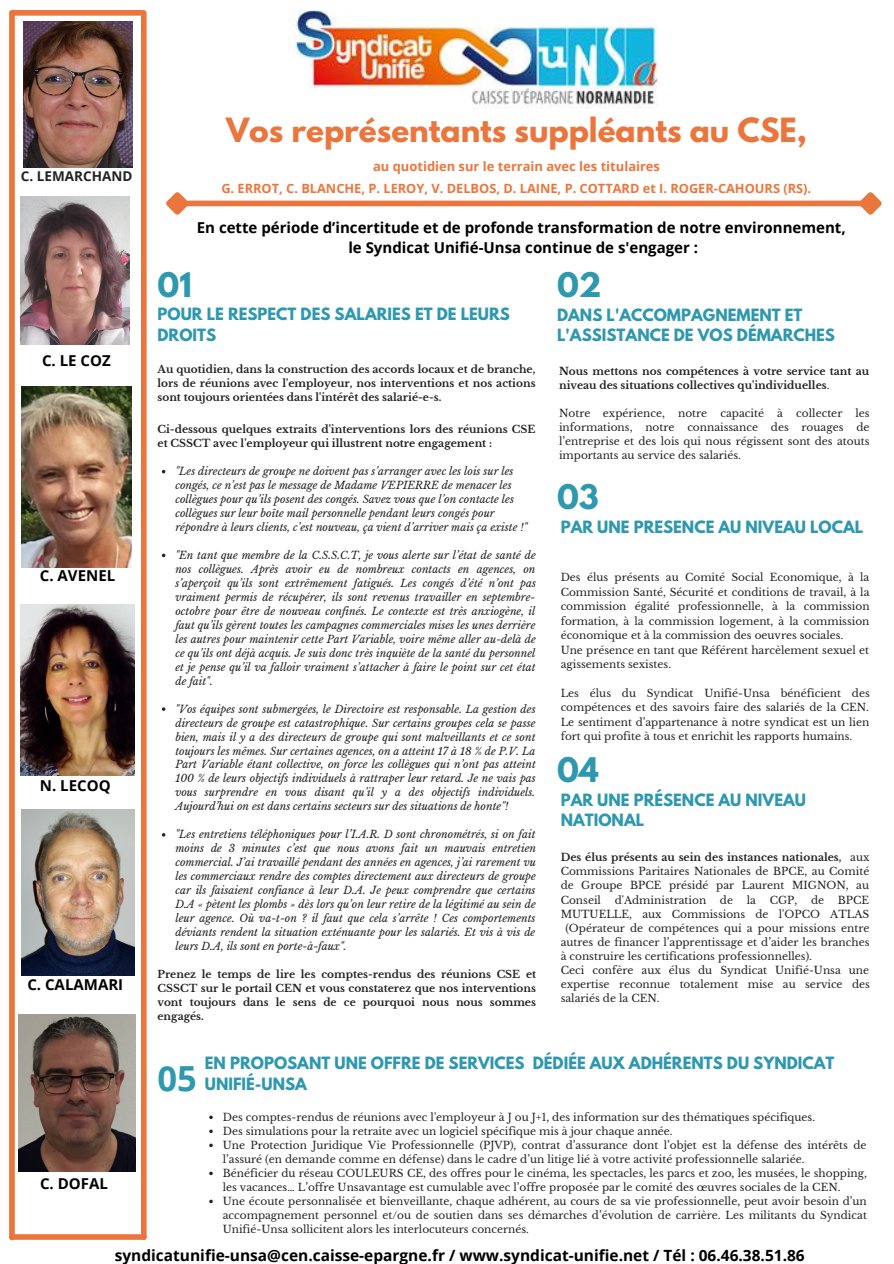
<style>
.page{position:relative;width:894px;height:1264px;background:#fff}
.page>*{position:absolute;margin:0;border:0;box-sizing:border-box;transform-origin:0 0}
.t1{font:700 34.5px "Open Sans";color:#2e98af}
.t2{font:700 30px "League Spartan";color:#2e98af}
.t3{font:700 29.55px "League Spartan";color:#eb763d}
.t4{font:700 15.45px "Open Sans";color:#000}
.t5{font:700 15px/20.2px "League Spartan";color:#2e98af}
.t6{font:700 15px "Open Sans";color:#000}
.t7{font:700 13.5px "Open Sans";color:#222}
.t8{font:700 12.9px "Open Sans";color:#eb763d}
.t9{font:700 12.75px "Open Sans";color:#eb763d}
.t10{font:10.5px/14px "Libre Baskerville";color:#222;text-align:justify}
.t11{font:italic 10.5px/14px "Libre Baskerville";color:#222;text-align:justify}
.t12{font:700 10.5px/14px "Libre Baskerville";color:#222;text-align:justify}
.s1{font-weight:400}
.s2{font-weight:700}
</style>
<div class="page">
<img style="left:288px;top:10px;width:370px;height:98px">
<svg style="left:162px;top:707px;width:3px;height:4px"></svg>
<div style="left:186px;top:201px;width:675px;height:5px;background:#eb763d"></div>
<svg style="left:166px;top:192px;width:28px;height:23px"></svg>
<svg style="left:853px;top:192px;width:29px;height:23px"></svg>
<div style="left:9px;top:13px;width:6px;height:1224px;background:#eb763d"></div>
<div style="left:141px;top:13px;width:6px;height:1224px;background:#eb763d"></div>
<div style="left:12px;top:1234px;width:132px;height:5px;background:#eb763d"></div>
<div style="left:12px;top:10px;width:129px;height:6px;background:#eb763d"></div>
<img style="left:23px;top:21px;width:109px;height:147px">
<img style="left:20px;top:197px;width:110px;height:147px">
<img style="left:22px;top:386px;width:109px;height:181px">
<img style="left:20px;top:604px;width:114px;height:172px">
<img style="left:22px;top:810px;width:112px;height:165px">
<img style="left:19px;top:1014px;width:117px;height:157px">
<svg style="left:209px;top:1115px;width:4px;height:4px"></svg>
<svg style="left:209px;top:1129px;width:4px;height:4px"></svg>
<svg style="left:209px;top:1143px;width:4px;height:4px"></svg>
<svg style="left:209px;top:1171px;width:4px;height:4px"></svg>
<svg style="left:209px;top:1199px;width:4px;height:4px"></svg>
<p class="t7" style="left:21px;top:166px;width:113px">C. LEMARCHAND</p>
<p class="t6" style="left:42px;top:350px;width:70px">C. LE COZ</p>
<p class="t6" style="left:40px;top:565px;width:77px">C. AVENEL</p>
<p class="t6" style="left:40px;top:774px;width:72px">N. LECOQ</p>
<p class="t6" style="left:27px;top:973px;width:97px">C. CALAMARI</p>
<p class="t6" style="left:40px;top:1173px;width:69px">C. DOFAL</p>
<p class="t3" style="left:226px;top:115px;width:582px">Vos représentants suppléants au CSE,</p>
<p class="t8" style="left:373px;top:157px;width:288px">au quotidien sur le terrain avec les titulaires</p>
<p class="t9" style="left:221px;top:179px;width:591px">G. ERROT, C. BLANCHE, P. LEROY, V. DELBOS, D. LAINE, P. COTTARD et I. ROGER-CAHOURS (RS).</p>
<p class="t6" style="left:197px;top:217px;width:650px">En cette période d’incertitude et de profonde transformation de notre environnement,</p>
<p class="t6" style="left:348px;top:237px;width:351px">le Syndicat Unifié-Unsa continue de s'engager :</p>
<p class="t2" style="left:157px;top:270px;width:36px">01</p>
<p class="t5" style="left:157px;top:306px;width:354px">POUR LE RESPECT DES SALARIES ET DE LEURS<br>DROITS</p>
<p class="t12" style="left:157px;top:362px;width:379px">Au quotidien, dans la construction des accords locaux et de branche, lors de réunions avec l'employeur, nos interventions et nos actions sont toujours orientées dans l'intérêt des salarié-e-s.</p>
<p class="t12" style="left:157px;top:422px;width:379px">Ci-dessous quelques extraits d'interventions lors des réunions CSE et CSSCT avec l'employeur qui illustrent notre engagement :</p>
<p class="t11" style="left:175px;top:464px;width:353px;text-align:left">"Les directeurs de groupe ne doivent pas s’arranger avec les lois sur les congés, ce n’est pas le message de Madame VEPIERRE de menacer les collègues pour qu’ils posent des congés. Savez vous que l’on contacte les collègues sur leur boîte mail personnelle pendant leurs congés pour répondre à leurs clients, c’est nouveau, ça vient d’arriver mais ça existe !"</p>
<p class="t11" style="left:175px;top:548px;width:362px">"En tant que membre de la C.S.S.C.T, je vous alerte sur l’état de santé de nos collègues. Après avoir eu de nombreux contacts en agences, on s’aperçoit qu’ils sont extrêmement fatigués. Les congés d’été n’ont pas vraiment permis de récupérer, ils sont revenus travailler en septembre&shy;octobre pour être de nouveau confinés. Le contexte est très anxiogène, il faut qu’ils gèrent toutes les campagnes commerciales mises les unes derrière les autres pour maintenir cette Part Variable, voire même aller au-delà de ce qu’ils ont déjà acquis. Je suis donc très inquiète de la santé du personnel et je pense qu’il va falloir vraiment s’attacher à faire le point sur cet état de fait".</p>
<p class="t11" style="left:175px;top:702px;width:362px">"Vos équipes sont submergées, le Directoire est responsable. La gestion des directeurs de groupe est catastrophique. Sur certains groupes cela se passe bien, mais il y a des directeurs de groupe qui sont malveillants et ce sont toujours les mêmes. Sur certaines agences, on a atteint 17 à 18 % de P.V. La Part Variable étant collective, on force les collègues qui n’ont pas atteint 100 % de leurs objectifs individuels à rattraper leur retard. Je ne vais pas vous surprendre en vous disant qu’il y a des objectifs individuels.<br>Aujourd’hui on est dans certains secteurs sur des situations de honte"!</p>
<p class="t11" style="left:175px;top:827px;width:362px">"Les entretiens téléphoniques pour l’I.A.R. D sont chronométrés, si on fait moins de 3 minutes c’est que nous avons fait un mauvais entretien commercial. J’ai travaillé pendant des années en agences, j’ai rarement vu les commerciaux rendre des comptes directement aux directeurs de groupe car ils faisaient confiance à leur D.A. Je peux comprendre que certains D.A « pètent les plombs » dès lors qu’on leur retire de la légitimé au sein de leur agence. Où va-t-on ? il faut que cela s’arrête ! Ces comportements déviants rendent la situation exténuante pour les salariés. Et vis à vis de leurs D.A, ils sont en porte-à-faux".</p>
<p class="t12" style="left:157px;top:967px;width:380px">Prenez le temps de lire les comptes-rendus des réunions CSE et CSSCT sur le portail CEN et vous constaterez que nos interventions vont toujours dans le sens de ce pourquoi nous nous sommes engagés.</p>
<p class="t2" style="left:557px;top:270px;width:46px">02</p>
<p class="t5" style="left:557px;top:306px;width:279px">DANS L'ACCOMPAGNEMENT ET<br>L'ASSISTANCE DE VOS DÉMARCHES</p>
<p class="t12" style="left:559px;top:364px;width:312px">Nous mettons nos compétences à votre service tant au niveau des situations collectives qu'individuelles<span class="s1">.</span></p>
<p class="t10" style="left:559px;top:406px;width:107px">Notre expérience,</p>
<p class="t10" style="left:678px;top:406px;width:31px">notre</p>
<p class="t10" style="left:720px;top:406px;width:45px">capacité</p>
<p class="t10" style="left:777px;top:406px;width:7px">à</p>
<p class="t10" style="left:796px;top:406px;width:47px">collecter</p>
<p class="t10" style="left:559px;top:406px;width:312px;text-indent:296px">les informations, notre connaissance des rouages de l’entreprise et des lois qui nous régissent sont des atouts importants au service des salariés.</p>
<p class="t2" style="left:557px;top:482px;width:43px">03</p>
<p class="t5" style="left:560px;top:518px;width:304px">PAR UNE PRESENCE AU NIVEAU LOCAL</p>
<p class="t10" style="left:560px;top:570px;width:310px;line-height:14.5px">Des élus présents au Comité Social Economique, à la Commission Santé, Sécurité et conditions de travail, à la commission égalité professionnelle, à la commission formation, à la commission logement, à la commission économique et à la commission des oeuvres sociales.</p>
<p class="t10" style="left:560px;top:642px;width:310px;line-height:14.5px">Une présence en tant que Référent harcèlement sexuel et agissements sexistes.</p>
<p class="t10" style="left:560px;top:686px;width:310px;line-height:14.5px">Les élus du Syndicat Unifié-Unsa bénéficient des compétences et des savoirs faire des salariés de la CEN.<br>Le sentiment d’appartenance à notre syndicat est un lien fort qui profite à tous et enrichit les rapports humains.</p>
<p class="t2" style="left:557px;top:755px;width:43px">04</p>
<p class="t5" style="left:560px;top:791px;width:247px">PAR UNE PRÉSENCE AU NIVEAU<br>NATIONAL</p>
<p class="t10" style="left:560px;top:850px;width:310px"><span class="s2">Des élus présents au sein des instances nationales,</span> aux Commissions Paritaires Nationales de BPCE, au Comité de Groupe BPCE présidé par Laurent MIGNON, au Conseil</p>
<p class="t10" style="left:614px;top:892px;width:93px">d'Administration</p>
<p class="t10" style="left:719px;top:892px;width:15px">de</p>
<p class="t10" style="left:746px;top:892px;width:11px">la</p>
<p class="t10" style="left:769px;top:892px;width:29px">CGP,</p>
<p class="t10" style="left:810px;top:892px;width:15px">de</p>
<p class="t10" style="left:837px;top:892px;width:33px">BPCE</p>
<p class="t10" style="left:560px;top:906px;width:310px">MUTUELLE, aux Commissions de l'OPCO ATLAS</p>
<p class="t10" style="left:565px;top:920px;width:305px">(Opérateur de compétences qui a pour missions entre</p>
<p class="t10" style="left:560px;top:934px;width:310px">autres de financer l’apprentissage et d’aider les branches</p>
<p class="t10" style="left:560px;top:948px;width:253px">à construire les certifications professionnelles).</p>
<p class="t10" style="left:560px;top:962px;width:311px">Ceci confère aux élus du Syndicat Unifié-Unsa une expertise reconnue totalement mise au service des salariés de la CEN.</p>
<p class="t1" style="left:157px;top:1054px;width:41px">05</p>
<p class="t5" style="left:205px;top:1054px;width:631px">EN PROPOSANT UNE OFFRE DE SERVICES DÉDIÉE AUX ADHÉRENTS DU SYNDICAT<br>UNIFIÉ-UNSA</p>
<p class="t10" style="left:223px;top:1110px;width:593px">Des comptes-rendus de réunions avec l'employeur à J ou J+1, des information sur des thématiques spécifiques.</p>
<p class="t10" style="left:223px;top:1124px;width:451px">Des simulations pour la retraite avec un logiciel spécifique mis à jour chaque année.</p>
<p class="t10" style="left:223px;top:1138px;width:645px">Une Protection Juridique Vie Professionnelle (PJVP), contrat d’assurance dont l’objet est la défense des intérêts de l’assuré (en demande comme en défense) dans le cadre d’un litige lié à votre activité professionnelle salariée.</p>
<p class="t10" style="left:223px;top:1166px;width:645px">Bénéficier du réseau COULEURS CE, des offres pour le cinéma, les spectacles, les parcs et zoo, les musées, le shopping, les vacances… L’offre Unsavantage est cumulable avec l’offre proposée par le comité des œuvres sociales de la CEN.</p>
<p class="t10" style="left:223px;top:1194px;width:645px">Une écoute personnalisée et bienveillante, chaque adhérent, au cours de sa vie professionnelle, peut avoir besoin d’un accompagnement personnel et/ou de soutien dans ses démarches d’évolution de carrière. Les militants du Syndicat Unifié-Unsa sollicitent alors les interlocuteurs concernés.</p>
<p class="t4" style="left:115px;top:1244px;width:691px">syndicatunifie-unsa@cen.caisse-epargne.fr / www.syndicat-unifie.net / Tél : 06.46.38.51.86</p>
</div>
